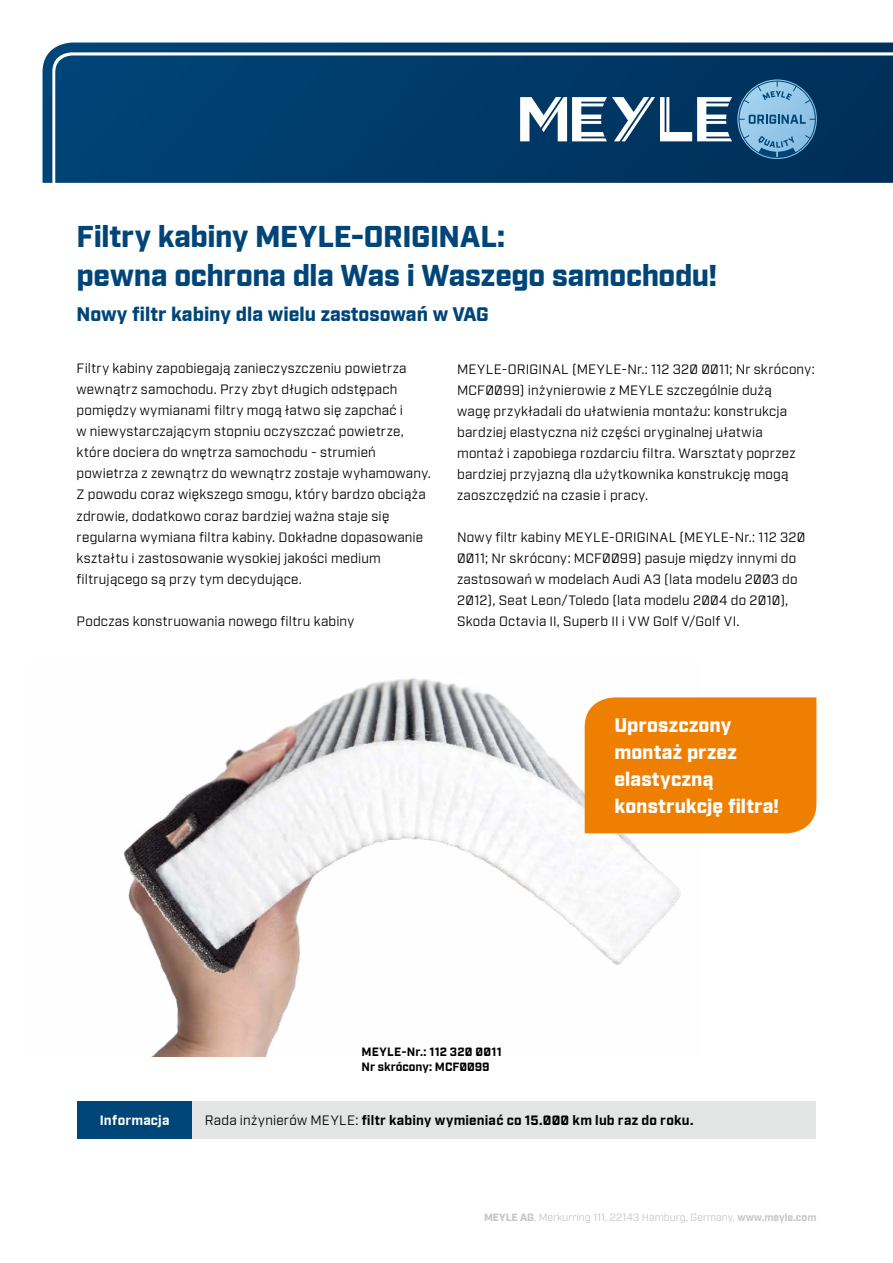
<style>
.page{position:relative;width:893px;height:1263px;background:#fff}
.page>*{position:absolute;margin:0;border:0;box-sizing:border-box;transform-origin:0 0}
.t1{font:900 30px/39px "Industry Meyle";letter-spacing:-.01em;color:#004578}
.t2{font:900 19.5px/27px "Industry Meyle";letter-spacing:.005em;color:#fff}
.t3{font:900 19.5px "Industry Meyle";color:#004578}
.t4{font:13.5px/21px "Industry Meyle";letter-spacing:.02em;color:#000}
.t5{font:700 13.5px "Industry Meyle";letter-spacing:.015em;color:#000}
.t6{font:700 13.5px "Industry Meyle";letter-spacing:.015em;color:#fff}
.t7{font:700 12px/15px "Industry Meyle";color:#000}
.t8{font:10.5px "Industry Meyle";color:#c6c7c8}
.s1{font-weight:400}
.s2{font-weight:900}
.s3{font-weight:700}
</style>
<div class="page">
<img style="left:124px;top:678px;width:577px;height:378px">
<div style="left:585px;top:697px;width:231px;height:136px;background:#ee7f00"></div>
<div style="left:77px;top:1101px;width:739px;height:38px;background:#e3e4e4"></div>
<div style="left:77px;top:1101px;width:115px;height:38px;background:#004578"></div>
<svg style="left:43px;top:43px;width:850px;height:140px;background:#09416e"></svg>
<svg style="left:738px;top:81px;width:78px;height:77px;background:#6398bd"></svg>
<svg style="left:520px;top:97px;width:212px;height:44px"></svg>
<h1 class="t1" style="left:77px;top:219px;width:642px">Filtry kabiny MEYLE-ORIGINAL:<br>pewna ochrona dla Was i Waszego samochodu!</h1>
<h2 class="t3" style="left:77px;top:302px;width:414px">Nowy filtr kabiny dla wielu zastosowań w VAG</h2>
<p class="t4" style="left:77px;top:359px;width:356px">Filtry kabiny zapobiegają zanieczyszczeniu powietrza wewnątrz samochodu. Przy zbyt długich odstępach pomiędzy wymianami filtry mogą łatwo się zapchać i<br>w niewystarczającym stopniu oczyszczać powietrze, które dociera do wnętrza samochodu - strumień powietrza z zewnątrz do wewnątrz zostaje wyhamowany.<br>Z powodu coraz większego smogu, który bardzo obciąża zdrowie, dodatkowo coraz bardziej ważna staje się regularna wymiana filtra kabiny. Dokładne dopasowanie kształtu i zastosowanie wysokiej jakości medium filtrującego są przy tym decydujące.</p>
<p class="t4" style="left:77px;top:611px;width:279px">Podczas konstruowania nowego filtru kabiny</p>
<p class="t4" style="left:457px;top:359px;width:359px">MEYLE-ORIGINAL (MEYLE-Nr.: 112 320 0011; Nr skrócony:<br>MCF0099) inżynierowie z MEYLE szczególnie dużą<br>wagę przykładali do ułatwienia montażu: konstrukcja bardziej elastyczna niż części oryginalnej ułatwia<br>montaż i zapobiega rozdarciu filtra. Warsztaty poprzez bardziej przyjazną dla użytkownika konstrukcję mogą zaoszczędzić na czasie i pracy.</p>
<p class="t4" style="left:457px;top:527px;width:350px">Nowy filtr kabiny MEYLE-ORIGINAL (MEYLE-Nr.: 112 320<br>0011; Nr skrócony: MCF0099) pasuje między innymi do zastosowań w modelach Audi A3 (lata modelu 2003 do 2012), Seat Leon/Toledo (lata modelu 2004 do 2010), Skoda Octavia II, Superb II i VW Golf V/Golf VI.</p>
<p class="t7" style="left:361px;top:1044px;width:142px">MEYLE-Nr.: 112 320 0011<br>Nr skrócony: MCF0099</p>
<h2 class="t2" style="left:614px;top:713px;width:166px">Uproszczony montaż przez elastyczną konstrukcję filtra!</h2>
<p class="t6" style="left:100px;top:1112px;width:71px">Informacja</p>
<p class="t5" style="left:205px;top:1112px;width:490px"><span class="s1">Rada inżynierów MEYLE:</span> filtr kabiny wymieniać co 15.000 km lub raz do roku.</p>
<p class="t8" style="left:484px;top:1211px;width:334px"><span class="s2">MEYLE AG</span>, Merkurring 111, 22143 Hamburg, Germany, <span class="s3">www.meyle.com</span></p>
</div>
